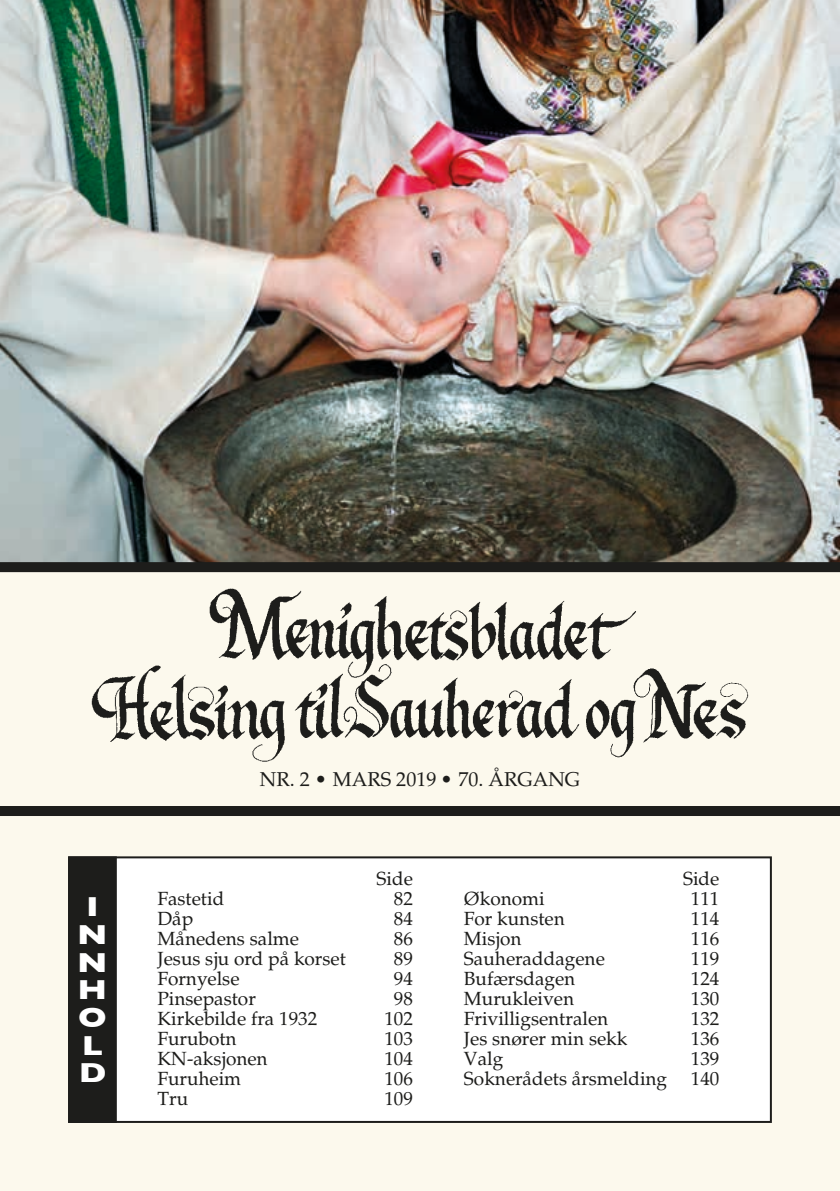
<style>
.page{position:relative;width:840px;height:1191px;background:#fff}
.page>*{position:absolute;margin:0;border:0;box-sizing:border-box;transform-origin:0 0}
.t1{font:700 28px/27.6px "Gill Sans";color:#fff;text-align:center;scale:1.2 1}
.t2{font:20px "Palatino";color:#1d1d1b}
.t3{font:19px/20px "Palatino";color:#1d1d1b;text-align:right}
</style>
<div class="page">
<div style="left:0;top:0;width:839px;height:1191px;background:#fcf9ed"></div>
<img style="left:0;top:0;width:839px;height:562px">
<img style="left:91px;top:588px;width:658px;height:174px">
<div style="left:0;top:562px;width:839px;height:10px;background:#1d1d1b"></div>
<div style="left:0;top:806px;width:839px;height:10px;background:#1d1d1b"></div>
<div style="left:69px;top:857px;width:701px;height:265px;background:#fff"></div>
<div style="left:68px;top:856px;width:703px;height:267px;border:2px solid #1d1d1b"></div>
<div style="left:69px;top:857px;width:47px;height:265px;background:#1d1d1b"></div>
<div style="left:68px;top:856px;width:49px;height:267px;border:2px solid #1d1d1b"></div>
<h1 class="t1" style="left:77px;top:892px;width:27px">I<br>N<br>N<br>H<br>O<br>L<br>D</h1>
<p class="t2" style="left:259px;top:768px;width:322px">NR. 2 • MARS 2019 • 70. ÅRGANG</p>
<p class="t3" style="left:376px;top:869px;width:38px">Side</p>
<p class="t3" style="left:682px;top:869px;width:38px">Side</p>
<p class="t3" style="left:157px;top:889px;width:68px">Fastetid</p>
<p class="t3" style="left:393px;top:889px;width:20px">82</p>
<p class="t3" style="left:157px;top:909px;width:37px">Dåp</p>
<p class="t3" style="left:393px;top:909px;width:20px">84</p>
<p class="t3" style="left:157px;top:929px;width:143px">Månedens salme</p>
<p class="t3" style="left:393px;top:929px;width:20px">86</p>
<p class="t3" style="left:157px;top:949px;width:190px">Jesus sju ord på korset</p>
<p class="t3" style="left:393px;top:949px;width:20px">89</p>
<p class="t3" style="left:157px;top:969px;width:83px">Fornyelse</p>
<p class="t3" style="left:393px;top:969px;width:20px">94</p>
<p class="t3" style="left:157px;top:989px;width:100px">Pinsepastor</p>
<p class="t3" style="left:393px;top:989px;width:20px">98</p>
<p class="t3" style="left:157px;top:1009px;width:161px">Kirkebilde fra 1932</p>
<p class="t3" style="left:384px;top:1009px;width:30px">102</p>
<p class="t3" style="left:157px;top:1029px;width:81px">Furubotn</p>
<p class="t3" style="left:384px;top:1029px;width:30px">103</p>
<p class="t3" style="left:157px;top:1049px;width:112px">KN-aksjonen</p>
<p class="t3" style="left:384px;top:1049px;width:30px">104</p>
<p class="t3" style="left:157px;top:1069px;width:85px">Furuheim</p>
<p class="t3" style="left:384px;top:1069px;width:30px">106</p>
<p class="t3" style="left:157px;top:1089px;width:32px">Tru</p>
<p class="t3" style="left:384px;top:1089px;width:30px">109</p>
<p class="t3" style="left:463px;top:889px;width:82px">Økonomi</p>
<p class="t3" style="left:690px;top:889px;width:30px">111</p>
<p class="t3" style="left:463px;top:909px;width:102px">For kunsten</p>
<p class="t3" style="left:690px;top:909px;width:30px">114</p>
<p class="t3" style="left:463px;top:929px;width:59px">Misjon</p>
<p class="t3" style="left:690px;top:929px;width:30px">116</p>
<p class="t3" style="left:463px;top:949px;width:142px">Sauheraddagene</p>
<p class="t3" style="left:690px;top:949px;width:30px">119</p>
<p class="t3" style="left:463px;top:969px;width:113px">Bufærsdagen</p>
<p class="t3" style="left:690px;top:969px;width:30px">124</p>
<p class="t3" style="left:463px;top:989px;width:112px">Murukleiven</p>
<p class="t3" style="left:690px;top:989px;width:30px">130</p>
<p class="t3" style="left:463px;top:1009px;width:146px">Frivilligsentralen</p>
<p class="t3" style="left:690px;top:1009px;width:30px">132</p>
<p class="t3" style="left:463px;top:1029px;width:165px">Jes snører min sekk</p>
<p class="t3" style="left:690px;top:1029px;width:30px">136</p>
<p class="t3" style="left:463px;top:1049px;width:41px">Valg</p>
<p class="t3" style="left:463px;top:1049px;width:257px">139<br>Soknerådets årsmelding 140</p>
</div>
